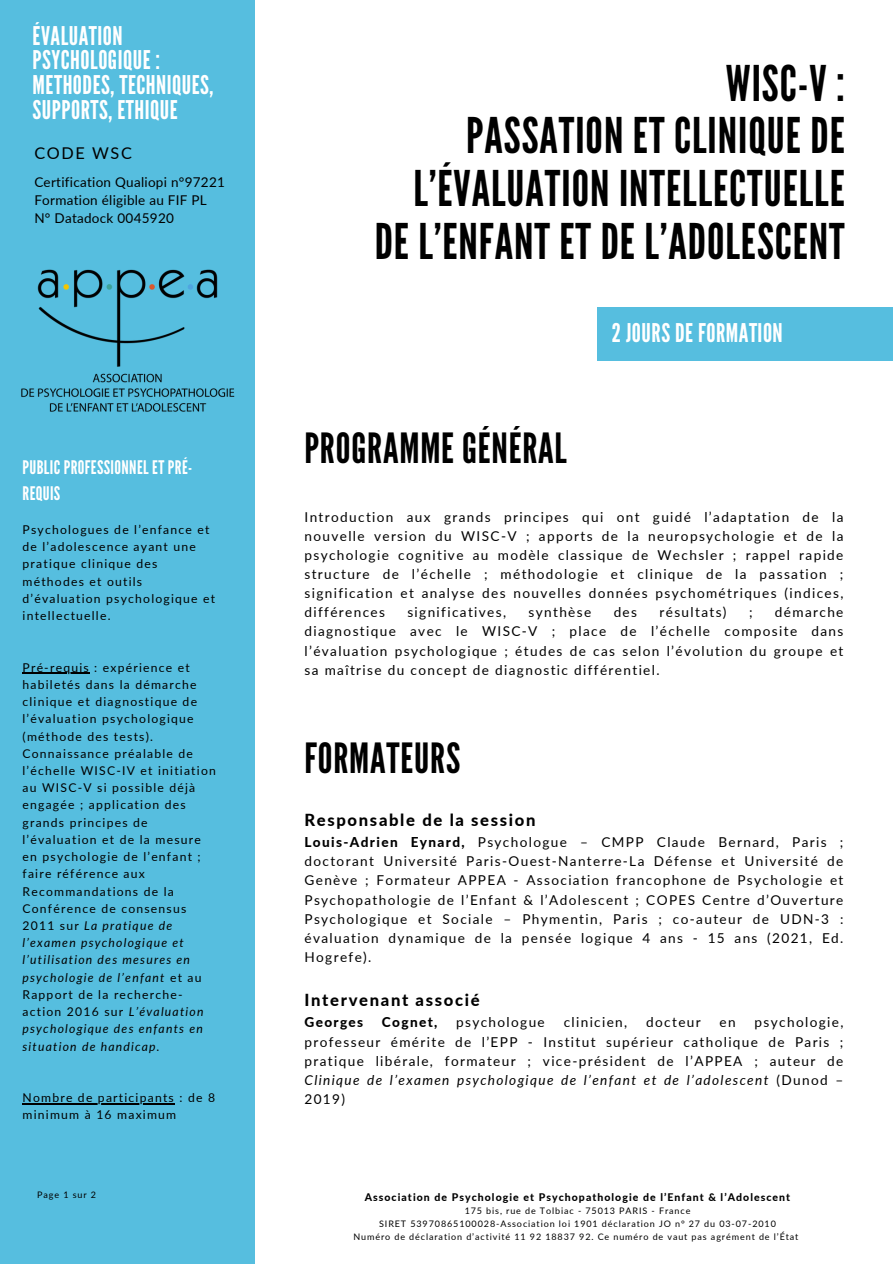
<style>
.page{position:relative;width:893px;height:1264px;background:#fff}
.page>*{position:absolute;margin:0;border:0;box-sizing:border-box;transform-origin:0 0}
.t1{font:49.05px/52.8px "League Gothic";letter-spacing:.02em;color:#000;text-align:right}
.t2{font:41.55px "League Gothic";letter-spacing:.02em;color:#000}
.t3{font:25.8px/24.8px "League Gothic";letter-spacing:.02em;color:#fff}
.t4{font:18.75px/25.8px "League Gothic";letter-spacing:.02em;color:#fff}
.t5{font:800 16.65px "Lato";letter-spacing:.1em;color:#000}
.t6{font:16.2px "Lato";letter-spacing:.1em;color:#000}
.t7{font:13.65px/19.2px "Lato";letter-spacing:.1em;color:#000;text-align:justify}
.t8{font:800 13.65px "Lato";letter-spacing:.1em;color:#000}
.t9{font:13.5px "Lato";letter-spacing:.02em;color:#000}
.t10{font:12.15px/17.2px "Lato";letter-spacing:.1em;color:#000}
.t11{font:800 10.5px "Lato";letter-spacing:.1em;color:#000}
.t12{font:9px "Lato";letter-spacing:.1em;color:#000}
.s1{font-style:italic}
.s2{font-weight:800}
</style>
<div class="page">
<div style="left:0;top:0;width:254px;height:1263px;background:#56bedf"></div>
<div style="left:597px;top:307px;width:295px;height:53px;background:#56bedf"></div>
<hr style="left:23px;top:672px;width:67px;height:1px;background:#000">
<hr style="left:23px;top:1103px;width:152px;height:1px;background:#000">
<img style="left:21px;top:269px;width:214px;height:143px">
<p class="t3" style="left:33px;top:24px;width:182px">ÉVALUATION<br>PSYCHOLOGIQUE :<br>METHODES, TECHNIQUES,<br>SUPPORTS, ETHIQUE</p>
<p class="t6" style="left:34px;top:142px;width:99px">CODE WSC</p>
<p class="t9" style="left:34px;top:174px;width:192px">Certification Qualiopi n°97221</p>
<p class="t9" style="left:34px;top:192px;width:174px">Formation éligible au FIF PL</p>
<p class="t9" style="left:34px;top:210px;width:141px">N° Datadock 0045920</p>
<p class="t4" style="left:23px;top:454px;width:171px">PUBLIC PROFESSIONNEL ET PRÉ-<br>REQUIS</p>
<p class="t10" style="left:23px;top:520px;width:194px">Psychologues de l’enfance et de l’adolescence ayant une pratique clinique des méthodes et outils d’évaluation psychologique et intellectuelle.</p>
<p class="t10" style="left:23px;top:658px;width:195px">Pré-requis : expérience et habiletés dans la démarche clinique et diagnostique de l’évaluation psychologique (méthode des tests).<br>Connaissance préalable de l’échelle WISC-IV et initiation au WISC-V si possible déjà engagée ; application des grands principes de l’évaluation et de la mesure en psychologie de l’enfant ; faire référence aux<br>Recommandations de la<br>Conférence de consensus<br>2011 sur <span class="s1">La pratique de l’examen psychologique et l’utilisation des mesures en psychologie de l’enfant</span> et au<br>Rapport de la recherche&shy;action 2016 sur <span class="s1">L’évaluation psychologique des enfants en situation de handicap.</span></p>
<p class="t10" style="left:23px;top:1088px;width:194px">Nombre de participants : de 8 minimum à 16 maximum</p>
<p class="t12" style="left:37px;top:1188px;width:60px">Page 1 sur 2</p>
<p class="t1" style="left:725px;top:58px;width:120px">WISC-V :</p>
<p class="t1" style="left:413px;top:111px;width:432px">PASSATION ET CLINIQUE DE<br>L’ÉVALUATION INTELLECTUELLE</p>
<p class="t1" style="left:374px;top:216px;width:471px">DE L’ENFANT ET DE L’ADOLESCENT</p>
<p class="t2" style="left:304px;top:424px;width:264px">PROGRAMME GÉNÉRAL</p>
<p class="t3" style="left:612px;top:321px;width:172px">2 JOURS DE FORMATION</p>
<p class="t7" style="left:304px;top:506px;width:540px">Introduction aux grands principes qui ont guidé l’adaptation de la nouvelle version du WISC-V ; apports de la neuropsychologie et de la psychologie cognitive au modèle classique de Wechsler ; rappel rapide structure de l’échelle ; méthodologie et clinique de la passation ; signification et analyse des nouvelles données psychométriques (indices, différences</p>
<p class="t7" style="left:407px;top:602px;width:100px">significatives,</p>
<p class="t7" style="left:528px;top:602px;width:64px">synthèse</p>
<p class="t7" style="left:613px;top:602px;width:25px">des</p>
<p class="t7" style="left:659px;top:602px;width:69px">résultats)</p>
<p class="t7" style="left:749px;top:602px;width:5px">;</p>
<p class="t7" style="left:304px;top:602px;width:540px;text-indent:470px">démarche diagnostique avec le WISC-V ; place de l’échelle composite dans l’évaluation psychologique ; études de cas selon l’évolution du groupe et sa maîtrise du concept de diagnostic différentiel.</p>
<p class="t2" style="left:304px;top:734px;width:157px">FORMATEURS</p>
<p class="t5" style="left:304px;top:809px;width:232px">Responsable de la session</p>
<p class="t7" style="left:304px;top:832px;width:540px"><span class="s2">Louis-Adrien Eynard,</span> Psychologue – CMPP Claude Bernard, Paris ; doctorant Université Paris-Ouest-Nanterre-La Défense et Université de Genève ; Formateur APPEA - Association francophone de Psychologie et Psychopathologie de l’Enfant &amp; l’Adolescent ; COPES Centre d’Ouverture Psychologique et Sociale – Phymentin, Paris ; co-auteur de UDN-3 : évaluation dynamique de la pensée logique 4 ans - 15 ans (2021, Ed.<br>Hogrefe).</p>
<p class="t5" style="left:304px;top:989px;width:177px">Intervenant associé</p>
<p class="t8" style="left:304px;top:1013px;width:60px">Georges</p>
<p class="t8" style="left:382px;top:1013px;width:57px">Cognet,</p>
<p class="t7" style="left:456px;top:1012px;width:90px">psychologue</p>
<p class="t7" style="left:563px;top:1012px;width:65px">clinicien,</p>
<p class="t7" style="left:646px;top:1012px;width:56px">docteur</p>
<p class="t7" style="left:719px;top:1012px;width:18px">en</p>
<p class="t7" style="left:304px;top:1012px;width:540px;text-indent:450px">psychologie, professeur émérite de l’EPP - Institut supérieur catholique de Paris ; pratique libérale, formateur ; vice-président de l’APPEA ; auteur de <span class="s1">Clinique de l’examen psychologique de l’enfant et de l’adolescent</span> (Dunod – 2019)</p>
<p class="t11" style="left:364px;top:1190px;width:427px">Association de Psychologie et Psychopathologie de l’Enfant &amp; l’Adolescent</p>
<p class="t12" style="left:464px;top:1205px;width:227px">175 bis, rue de Tolbiac - 75013 PARIS - France</p>
<p class="t12" style="left:379px;top:1217px;width:398px">SIRET 53970865100028-Association loi 1901 déclaration JO n° 27 du 03-07-2010</p>
<p class="t12" style="left:353px;top:1230px;width:446px">Numéro de déclaration d’activité 11 92 18837 92. Ce numéro de vaut pas agrément de l’État</p>
</div>
